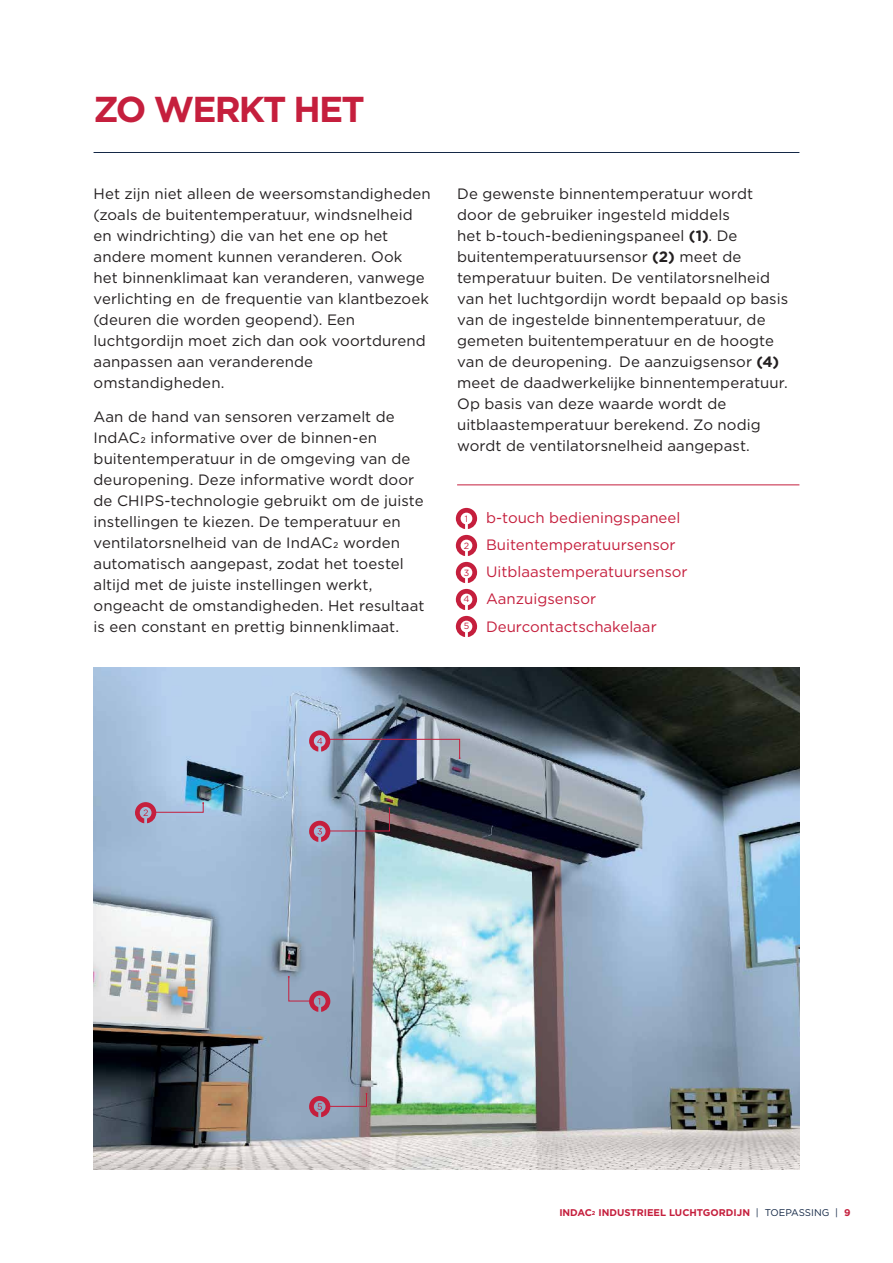
<style>
.page{position:relative;width:893px;height:1263px;background:#fff}
.page>*{position:absolute;margin:0;border:0;box-sizing:border-box;transform-origin:0 0}
.t1{font:700 36px "Gotham";letter-spacing:-.05em;color:#c51f3d}
.t2{font:15px/21px "Gotham";letter-spacing:.005em;color:#231f20}
.t3{font:15px/27px "Gotham";color:#c51f3d}
.t4{font:700 9.75px "Gotham";color:#c51f3d}
.t5{font:9px "Gotham";color:#c51f3d}
.s1{font-weight:700}
.s2{font-size:5.7px}
.s3{font-weight:400;color:#142846}
</style>
<div class="page">
<img style="left:94px;top:668px;width:705px;height:501px">
<svg style="left:288px;top:976px;width:42px;height:36px;background:#9c8ea7"></svg>
<svg style="left:135px;top:802px;width:69px;height:21px"></svg>
<svg style="left:309px;top:807px;width:81px;height:35px;background:#928a9d"></svg>
<svg style="left:309px;top:730px;width:151px;height:29px;background:#7f809d"></svg>
<svg style="left:309px;top:1093px;width:58px;height:24px"></svg>
<hr style="left:94px;top:152px;width:705px;height:1px;background:#142846">
<svg style="left:456px;top:508px;width:21px;height:21px"></svg>
<svg style="left:456px;top:535px;width:21px;height:21px"></svg>
<svg style="left:456px;top:562px;width:21px;height:21px"></svg>
<svg style="left:456px;top:589px;width:21px;height:21px"></svg>
<svg style="left:456px;top:616px;width:21px;height:21px"></svg>
<hr style="left:457px;top:484px;width:342px;height:1px;background:#c51f3d">
<h1 class="t1" style="left:94px;top:86px;width:273px">ZO WERKT HET</h1>
<p class="t2" style="left:94px;top:183px;width:339px">Het zijn niet alleen de weersomstandigheden (zoals de buitentemperatuur, windsnelheid en windrichting) die van het ene op het andere moment kunnen veranderen. Ook<br>het binnenklimaat kan veranderen, vanwege verlichting en de frequentie van klantbezoek (deuren die worden geopend). Een luchtgordijn moet zich dan ook voortdurend aanpassen aan veranderende omstandigheden.</p>
<p class="t2" style="left:94px;top:406px;width:332px">Aan de hand van sensoren verzamelt de IndAC2 informative over de binnen-en buitentemperatuur in de omgeving van de deuropening. Deze informative wordt door de CHIPS-technologie gebruikt om de juiste instellingen te kiezen. De temperatuur en ventilatorsnelheid van de IndAC2 worden automatisch aangepast, zodat het toestel altijd met de juiste instellingen werkt, ongeacht de omstandigheden. Het resultaat is een constant en prettig binnenklimaat.</p>
<p class="t2" style="left:457px;top:183px;width:333px">De gewenste binnentemperatuur wordt door de gebruiker ingesteld middels<br>het b-touch-bedieningspaneel <span class="s1">(1)</span>. De buitentemperatuursensor <span class="s1">(2)</span> meet de temperatuur buiten. De ventilatorsnelheid van het luchtgordijn wordt bepaald op basis van de ingestelde binnentemperatuur, de gemeten buitentemperatuur en de hoogte van de deuropening. De aanzuigsensor <span class="s1">(4) </span>meet de daadwerkelijke binnentemperatuur.<br>Op basis van deze waarde wordt de uitblaastemperatuur berekend. Zo nodig wordt de ventilatorsnelheid aangepast.</p>
<p class="t5" style="left:465px;top:513px;width:5px">1</p>
<p class="t5" style="left:464px;top:540px;width:7px">2</p>
<p class="t5" style="left:464px;top:567px;width:7px">3</p>
<p class="t5" style="left:463px;top:593px;width:8px">4</p>
<p class="t5" style="left:464px;top:620px;width:7px">5</p>
<p class="t3" style="left:486px;top:504px;width:203px">b-touch bedieningspaneel<br>Buitentemperatuursensor<br>Uitblaastemperatuursensor<br>Aanzuigsensor<br>Deurcontactschakelaar</p>
<p class="t4" style="left:559px;top:1205px;width:293px">INDAC<span class="s2">2</span> INDUSTRIEEL LUCHTGORDIJN <span class="s3">| TOEPASSING |</span> 9</p>
</div>
